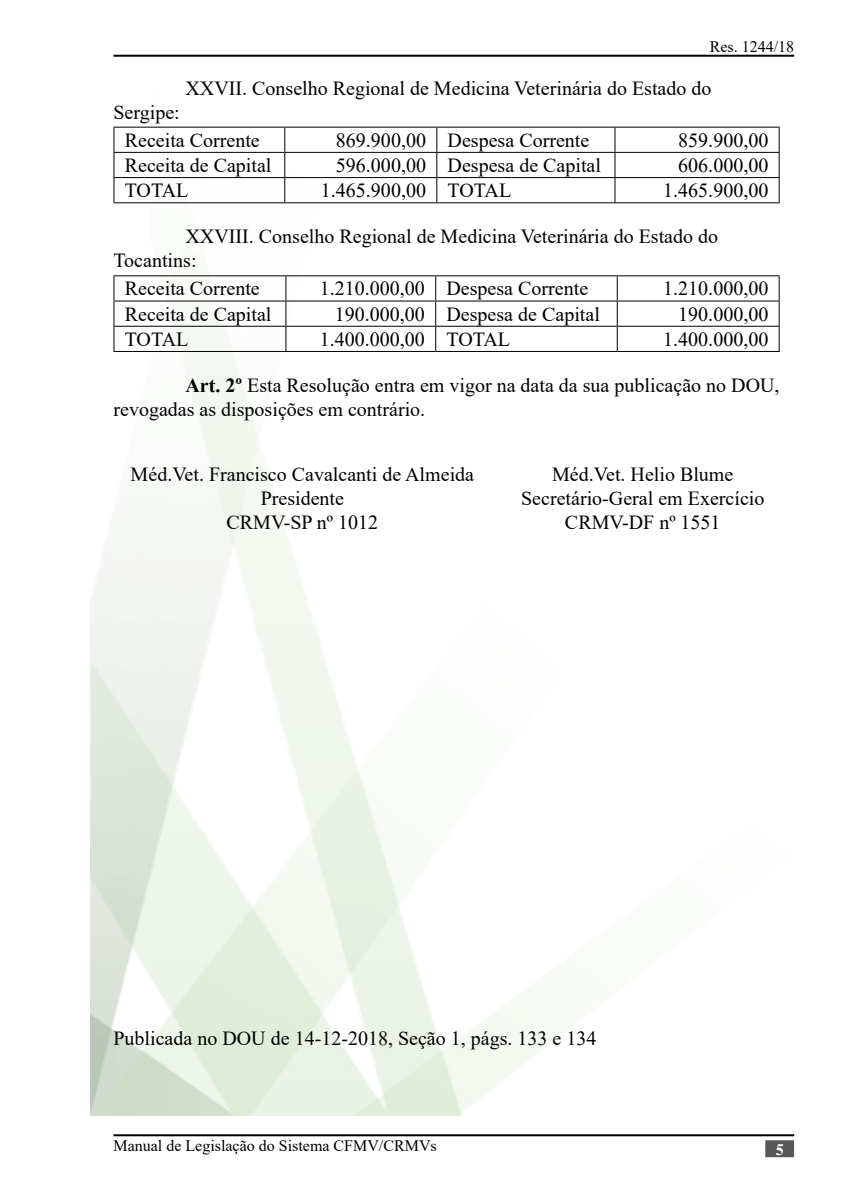
<style>
.page{position:relative;width:851px;height:1191px;background:#fff}
.page>*{position:absolute;margin:0;border:0;box-sizing:border-box;transform-origin:0 0}
.t1{font:20px/24px "Times New Roman";color:#000}
.t2{font:16px "Times New Roman";color:#000}
.t3{font:700 16px "Times";color:#fff}
.s1{font-weight:700}
</style>
<div class="page">
<hr style="left:113px;top:1134px;width:681px;height:2px;background:#000">
<div style="left:765px;top:1140px;width:28px;height:17px;background:#58585a;border:2px solid #58585a"></div>
<img style="left:91px;top:126px;width:689px;height:989px">
<hr style="left:113px;top:55px;width:681px;height:2px;background:#000">
<hr style="left:113px;top:127px;width:172px;height:1px;background:#000">
<hr style="left:285px;top:127px;width:152px;height:1px;background:#000">
<hr style="left:437px;top:127px;width:178px;height:1px;background:#000">
<hr style="left:615px;top:127px;width:164px;height:1px;background:#000">
<hr style="left:113px;top:152px;width:172px;height:1px;background:#000">
<hr style="left:285px;top:152px;width:152px;height:1px;background:#000">
<hr style="left:437px;top:152px;width:178px;height:1px;background:#000">
<hr style="left:615px;top:152px;width:164px;height:1px;background:#000">
<hr style="left:113px;top:177px;width:172px;height:1px;background:#000">
<hr style="left:285px;top:177px;width:152px;height:1px;background:#000">
<hr style="left:437px;top:177px;width:178px;height:1px;background:#000">
<hr style="left:615px;top:177px;width:164px;height:1px;background:#000">
<hr style="left:113px;top:202px;width:172px;height:1px;background:#000">
<hr style="left:285px;top:202px;width:152px;height:1px;background:#000">
<hr style="left:437px;top:202px;width:178px;height:1px;background:#000">
<hr style="left:615px;top:202px;width:164px;height:1px;background:#000">
<svg style="left:113px;top:128px;width:1px;height:74px"></svg>
<svg style="left:284px;top:128px;width:1px;height:74px"></svg>
<svg style="left:436px;top:128px;width:1px;height:74px"></svg>
<svg style="left:614px;top:128px;width:1px;height:74px"></svg>
<svg style="left:778px;top:128px;width:1px;height:74px"></svg>
<hr style="left:113px;top:275px;width:173px;height:1px;background:#000">
<hr style="left:286px;top:275px;width:149px;height:1px;background:#000">
<hr style="left:435px;top:275px;width:182px;height:1px;background:#000">
<hr style="left:617px;top:275px;width:162px;height:1px;background:#000">
<hr style="left:113px;top:300px;width:173px;height:1px;background:#000">
<hr style="left:286px;top:300px;width:149px;height:1px;background:#000">
<hr style="left:435px;top:300px;width:182px;height:1px;background:#000">
<hr style="left:617px;top:300px;width:162px;height:1px;background:#000">
<hr style="left:113px;top:326px;width:173px;height:1px;background:#000">
<hr style="left:286px;top:326px;width:149px;height:1px;background:#000">
<hr style="left:435px;top:326px;width:182px;height:1px;background:#000">
<hr style="left:617px;top:326px;width:162px;height:1px;background:#000">
<hr style="left:113px;top:351px;width:173px;height:1px;background:#000">
<hr style="left:286px;top:351px;width:149px;height:1px;background:#000">
<hr style="left:435px;top:351px;width:182px;height:1px;background:#000">
<hr style="left:617px;top:351px;width:162px;height:1px;background:#000">
<svg style="left:113px;top:276px;width:1px;height:75px"></svg>
<svg style="left:285px;top:276px;width:1px;height:75px"></svg>
<svg style="left:435px;top:276px;width:1px;height:75px"></svg>
<svg style="left:616px;top:276px;width:1px;height:75px"></svg>
<svg style="left:778px;top:276px;width:1px;height:75px"></svg>
<p class="t2" style="left:709px;top:35px;width:86px">Res. 1244/18</p>
<p class="t1" style="left:185px;top:75px;width:527px">XXVII. Conselho Regional de Medicina Veterinária do Estado do</p>
<p class="t1" style="left:125px;top:97px;width:136px;line-height:28px;text-indent:-11px">Sergipe:<br>Receita Corrente</p>
<p class="t1" style="left:336px;top:127px;width:255px">869.900,00 Despesa Corrente</p>
<p class="t1" style="left:678px;top:127px;width:91px">859.900,00</p>
<p class="t1" style="left:125px;top:153px;width:148px">Receita de Capital</p>
<p class="t1" style="left:336px;top:153px;width:266px">596.000,00 Despesa de Capital</p>
<p class="t1" style="left:678px;top:153px;width:91px">606.000,00</p>
<p class="t1" style="left:125px;top:178px;width:65px">TOTAL</p>
<p class="t1" style="left:321px;top:178px;width:192px">1.465.900,00 TOTAL</p>
<p class="t1" style="left:663px;top:178px;width:106px">1.465.900,00</p>
<p class="t1" style="left:113px;top:224px;width:606px;text-indent:72px">XXVIII. Conselho Regional de Medicina Veterinária do Estado do<br>Tocantins:</p>
<p class="t1" style="left:125px;top:276px;width:136px">Receita Corrente</p>
<p class="t1" style="left:320px;top:276px;width:270px">1.210.000,00 Despesa Corrente</p>
<p class="t1" style="left:663px;top:276px;width:106px">1.210.000,00</p>
<p class="t1" style="left:125px;top:301px;width:148px">Receita de Capital</p>
<p class="t1" style="left:335px;top:301px;width:266px">190.000,00 Despesa de Capital</p>
<p class="t1" style="left:678px;top:301px;width:91px">190.000,00</p>
<p class="t1" style="left:125px;top:326px;width:65px">TOTAL</p>
<p class="t1" style="left:320px;top:326px;width:192px">1.400.000,00 TOTAL</p>
<p class="t1" style="left:663px;top:326px;width:106px">1.400.000,00</p>
<p class="t1" style="left:113px;top:372px;width:667px;text-indent:72px"><span class="s1">Art. 2º</span> Esta Resolução entra em vigor na data da sua publicação no DOU, revogadas as disposições em contrário.</p>
<p class="t1" style="left:131px;top:462px;width:345px;text-align:center">Méd.Vet. Francisco Cavalcanti de Almeida<br>Presidente<br>CRMV-SP nº 1012</p>
<p class="t1" style="left:521px;top:462px;width:245px;text-align:center">Méd.Vet. Helio Blume<br>Secretário-Geral em Exercício<br>CRMV-DF nº 1551</p>
<p class="t1" style="left:113px;top:1025px;width:484px">Publicada no DOU de 14-12-2018, Seção 1, págs. 133 e 134</p>
<p class="t2" style="left:113px;top:1134px;width:325px">Manual de Legislação do Sistema CFMV/CRMVs</p>
<p class="t3" style="left:775px;top:1140px;width:9px">5</p>
</div>
